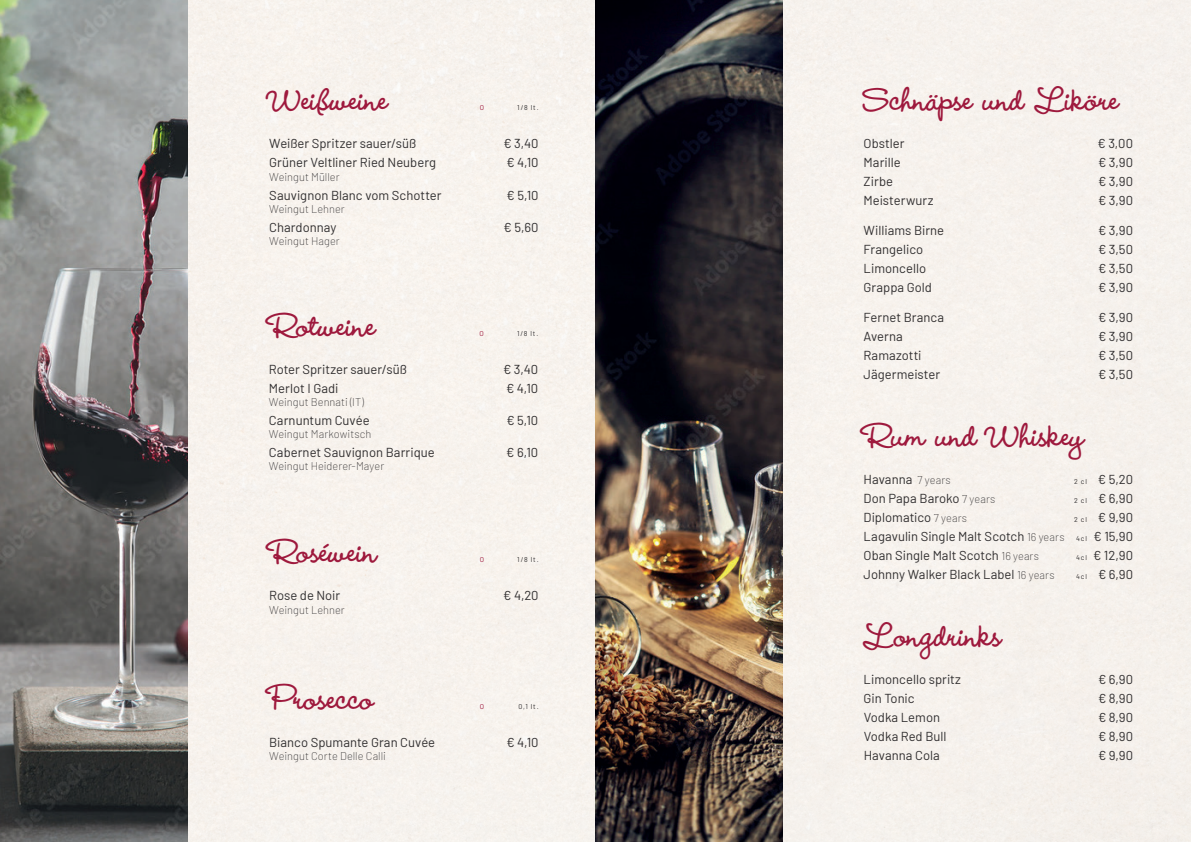
<style>
.page{position:relative;width:1191px;height:842px;background:#fff}
.page>*{position:absolute;margin:0;border:0;box-sizing:border-box;transform-origin:0 0}
.t1{font:40px "Wendy LP Bold";color:#9e193d}
.t2{font:13px/19px "Barlow";color:#312f30;text-align:justify}
.t3{font:200 11px "Barlow";letter-spacing:.005em;color:#312f30}
.t4{font:7px "Barlow";letter-spacing:.13em;color:#312f30}
.t5{font:7px "Barlow";color:#9e193d}
.s1{font-weight:200;font-size:11px}
.s2{font-size:7px}
</style>
<div class="page">
<div style="left:187px;top:0;width:1004px;height:842px;background:#f6f2ed"></div>
<img style="left:0;top:0;width:187px;height:842px">
<img style="left:595px;top:0;width:187px;height:842px">
<h1 class="t1" style="left:269px;top:77px;width:120px">Weißweine</h1>
<p class="t5" style="left:480px;top:103px;width:6px">O</p>
<p class="t4" style="left:517px;top:103px;width:23px">1/8 lt.</p>
<p class="t2" style="left:269px;top:133px;width:149px">Weißer Spritzer sauer/süß</p>
<p class="t2" style="left:503px;top:133px;width:37px">€ 3,40</p>
<p class="t2" style="left:269px;top:152px;width:168px">Grüner Veltliner Ried Neuberg</p>
<p class="t2" style="left:506px;top:152px;width:34px">€ 4,10</p>
<p class="t3" style="left:269px;top:169px;width:72px">Weingut Müller</p>
<p class="t2" style="left:269px;top:184px;width:174px">Sauvignon Blanc vom Schotter</p>
<p class="t2" style="left:506px;top:184px;width:33px">€ 5,10</p>
<p class="t3" style="left:269px;top:201px;width:77px">Weingut Lehner</p>
<p class="t2" style="left:269px;top:217px;width:69px">Chardonnay</p>
<p class="t2" style="left:503px;top:217px;width:37px">€ 5,60</p>
<p class="t3" style="left:269px;top:233px;width:72px">Weingut Hager</p>
<h1 class="t1" style="left:269px;top:302px;width:108px">Rotweine</h1>
<p class="t5" style="left:479px;top:328px;width:6px">O</p>
<p class="t4" style="left:517px;top:328px;width:23px">1/8 lt.</p>
<p class="t2" style="left:269px;top:358px;width:140px">Roter Spritzer sauer/süß</p>
<p class="t2" style="left:503px;top:358px;width:37px">€ 3,40</p>
<p class="t2" style="left:269px;top:377px;width:71px">Merlot I Gadi</p>
<p class="t2" style="left:506px;top:377px;width:34px">€ 4,10</p>
<p class="t3" style="left:269px;top:394px;width:96px">Weingut Bennati (IT)</p>
<p class="t2" style="left:269px;top:410px;width:102px">Carnuntum Cuvée</p>
<p class="t2" style="left:506px;top:410px;width:33px">€ 5,10</p>
<p class="t3" style="left:269px;top:426px;width:104px">Weingut Markowitsch</p>
<p class="t2" style="left:269px;top:442px;width:167px">Cabernet Sauvignon Barrique</p>
<p class="t2" style="left:506px;top:442px;width:33px">€ 6,10</p>
<p class="t3" style="left:269px;top:458px;width:117px">Weingut Heiderer-Mayer</p>
<h1 class="t1" style="left:269px;top:529px;width:109px">Roséwein</h1>
<p class="t5" style="left:480px;top:555px;width:6px">O</p>
<p class="t4" style="left:517px;top:555px;width:23px">1/8 lt.</p>
<p class="t2" style="left:269px;top:585px;width:73px">Rose de Noir</p>
<p class="t2" style="left:503px;top:585px;width:37px">€ 4,20</p>
<p class="t3" style="left:269px;top:602px;width:77px">Weingut Lehner</p>
<h1 class="t1" style="left:269px;top:676px;width:106px">Prosecco</h1>
<p class="t5" style="left:480px;top:702px;width:6px">O</p>
<p class="t4" style="left:518px;top:702px;width:22px">0,1 lt.</p>
<p class="t2" style="left:269px;top:732px;width:167px">Bianco Spumante Gran Cuvée</p>
<p class="t2" style="left:506px;top:732px;width:34px">€ 4,10</p>
<p class="t3" style="left:269px;top:748px;width:118px">Weingut Corte Delle Calli</p>
<h1 class="t1" style="left:863px;top:77px;width:257px">Schnäpse und Liköre</h1>
<p class="t2" style="left:863px;top:133px;width:42px">Obstler</p>
<p class="t2" style="left:1097px;top:133px;width:37px">€ 3,00</p>
<p class="t2" style="left:863px;top:152px;width:39px">Marille</p>
<p class="t2" style="left:1098px;top:152px;width:36px">€ 3,90</p>
<p class="t2" style="left:863px;top:171px;width:31px">Zirbe</p>
<p class="t2" style="left:1098px;top:171px;width:36px">€ 3,90</p>
<p class="t2" style="left:863px;top:190px;width:71px">Meisterwurz</p>
<p class="t2" style="left:1098px;top:190px;width:36px">€ 3,90</p>
<p class="t2" style="left:863px;top:220px;width:82px">Williams Birne</p>
<p class="t2" style="left:1098px;top:220px;width:36px">€ 3,90</p>
<p class="t2" style="left:863px;top:239px;width:61px">Frangelico</p>
<p class="t2" style="left:1098px;top:239px;width:36px">€ 3,50</p>
<p class="t2" style="left:863px;top:258px;width:64px">Limoncello</p>
<p class="t2" style="left:1098px;top:258px;width:36px">€ 3,50</p>
<p class="t2" style="left:863px;top:277px;width:70px">Grappa Gold</p>
<p class="t2" style="left:1098px;top:277px;width:36px">€ 3,90</p>
<p class="t2" style="left:863px;top:307px;width:82px">Fernet Branca</p>
<p class="t2" style="left:1098px;top:307px;width:36px">€ 3,90</p>
<p class="t2" style="left:863px;top:326px;width:41px">Averna</p>
<p class="t2" style="left:1098px;top:326px;width:36px">€ 3,90</p>
<p class="t2" style="left:863px;top:345px;width:59px">Ramazotti</p>
<p class="t2" style="left:1098px;top:345px;width:36px">€ 3,50</p>
<p class="t2" style="left:863px;top:364px;width:78px">Jägermeister</p>
<p class="t2" style="left:1098px;top:364px;width:36px">€ 3,50</p>
<h1 class="t1" style="left:863px;top:413px;width:222px">Rum und Whiskey</h1>
<p class="t2" style="left:863px;top:469px;width:89px">Havanna <span class="s1">7 years</span></p>
<p class="t2" style="left:1074px;top:469px;width:60px"><span class="s2">2 cl</span> € 5,20</p>
<p class="t2" style="left:863px;top:488px;width:133px">Don Papa Baroko <span class="s1">7 years</span></p>
<p class="t2" style="left:1074px;top:488px;width:60px"><span class="s2">2 cl</span> € 6,90</p>
<p class="t2" style="left:863px;top:507px;width:105px">Diplomatico <span class="s1">7 years</span></p>
<p class="t2" style="left:863px;top:507px;width:271px;text-indent:211px"><span class="s2">2 cl</span> € 9,90<br>Lagavulin Single Malt Scotch <span class="s1">16 years</span> <span class="s2">4cl</span> € 15,90<br>Oban Single Malt Scotch <span class="s1">16 years</span></p>
<p class="t2" style="left:1076px;top:545px;width:58px"><span class="s2">4cl</span> € 12,90</p>
<p class="t2" style="left:863px;top:564px;width:192px">Johnny Walker Black Label <span class="s1">16 years</span></p>
<p class="t2" style="left:1076px;top:564px;width:58px"><span class="s2">4cl</span> € 6,90</p>
<h1 class="t1" style="left:863px;top:613px;width:139px">Longdrinks</h1>
<p class="t2" style="left:863px;top:669px;width:99px">Limoncello spritz</p>
<p class="t2" style="left:1098px;top:669px;width:37px">€ 6,90</p>
<p class="t2" style="left:863px;top:688px;width:52px">Gin Tonic</p>
<p class="t2" style="left:1098px;top:688px;width:37px">€ 8,90</p>
<p class="t2" style="left:863px;top:707px;width:78px">Vodka Lemon</p>
<p class="t2" style="left:1098px;top:707px;width:37px">€ 8,90</p>
<p class="t2" style="left:863px;top:726px;width:84px">Vodka Red Bull</p>
<p class="t2" style="left:1098px;top:726px;width:37px">€ 8,90</p>
<p class="t2" style="left:863px;top:745px;width:78px">Havanna Cola</p>
<p class="t2" style="left:1098px;top:745px;width:37px">€ 9,90</p>
</div>
